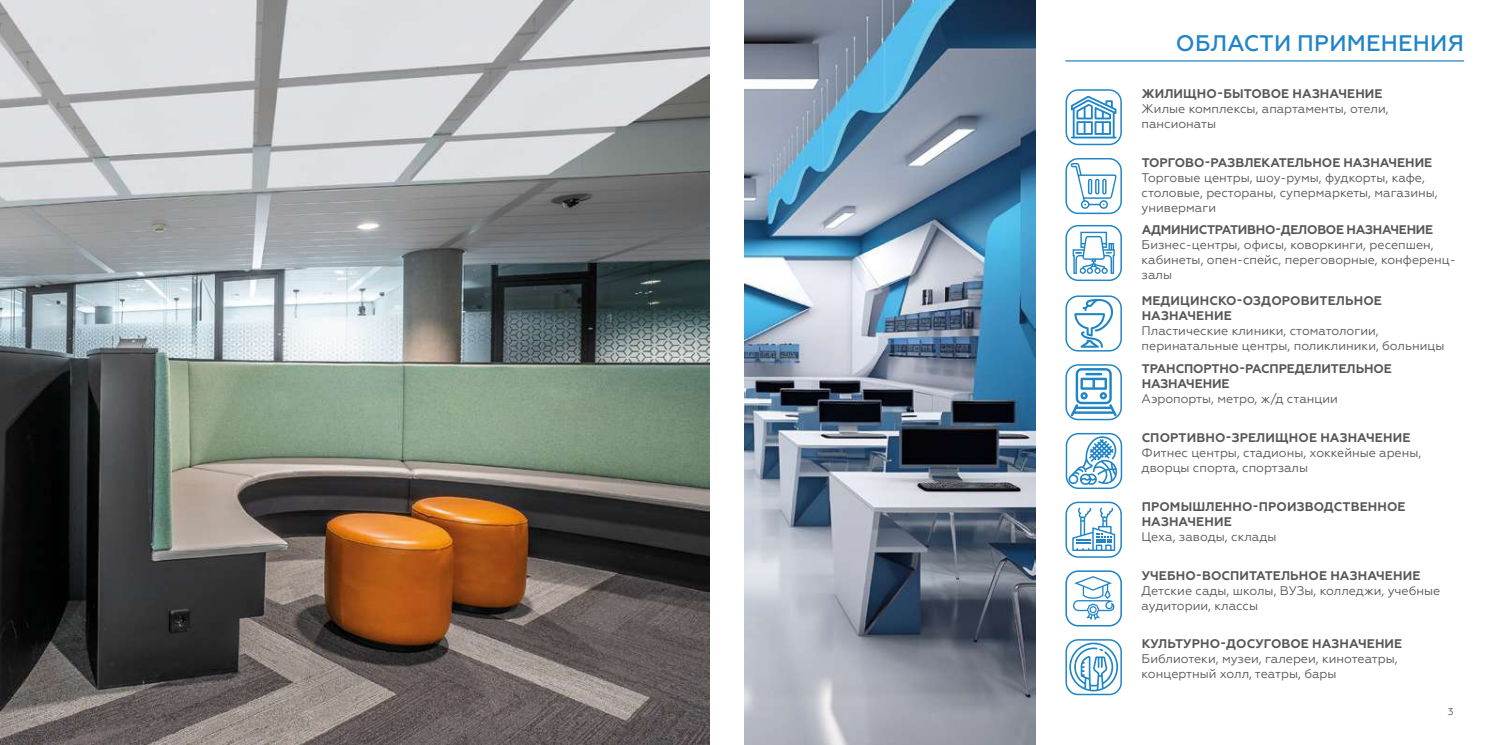
<style>
.page{position:relative;width:1489px;height:745px;background:#fff}
.page>*{position:absolute;margin:0;border:0;box-sizing:border-box;transform-origin:0 0}
.t1{font:500 22.5px "Geometria";letter-spacing:.01em;color:#2084c7}
.t2{font:12.5px/15px "Geometria";color:#575756}
.t3{font:700 12.5px/15px "Geometria";letter-spacing:.01em;color:#575756}
.t4{font:700 12.5px/15px "Geometria";letter-spacing:-.01em;color:#575756}
.t5{font:700 12.5px "Geometria";letter-spacing:-.02em;color:#575756}
.t6{font:10px "Geometria";color:#575756}
</style>
<div class="page">
<img style="left:0;top:0;width:709px;height:744px">
<div style="left:1065px;top:89px;width:56px;height:56px;border:1px solid #1f85c7;border-radius:12px"></div>
<svg style="left:1070px;top:96px;width:46px;height:42px"></svg>
<div style="left:1065px;top:158px;width:56px;height:56px;border:1px solid #1f85c7;border-radius:12px"></div>
<svg style="left:1070px;top:163px;width:46px;height:46px"></svg>
<div style="left:1065px;top:225px;width:56px;height:56px;border:1px solid #1f85c7;border-radius:12px"></div>
<svg style="left:1072px;top:231px;width:42px;height:43px"></svg>
<div style="left:1065px;top:295px;width:56px;height:56px;border:1px solid #1f85c7;border-radius:12px"></div>
<svg style="left:1074px;top:299px;width:38px;height:48px"></svg>
<div style="left:1065px;top:364px;width:56px;height:56px;border:1px solid #1f85c7;border-radius:12px"></div>
<svg style="left:1070px;top:368px;width:46px;height:48px"></svg>
<div style="left:1065px;top:432px;width:56px;height:56px;border:1px solid #1f85c7;border-radius:12px"></div>
<svg style="left:1068px;top:435px;width:50px;height:50px"></svg>
<div style="left:1065px;top:501px;width:56px;height:56px;border:1px solid #1f85c7;border-radius:12px"></div>
<svg style="left:1072px;top:507px;width:43px;height:43px"></svg>
<div style="left:1065px;top:570px;width:56px;height:56px;border:2px solid #1f85c7;border-radius:12px"></div>
<svg style="left:1073px;top:576px;width:41px;height:44px"></svg>
<div style="left:1065px;top:638px;width:56px;height:56px;border:1px solid #1f85c7;border-radius:12px"></div>
<svg style="left:1069px;top:642px;width:49px;height:49px"></svg>
<hr style="left:1065px;top:60px;width:398px;height:1px;background:#2084c7">
<img style="left:744px;top:0;width:291px;height:744px">
<h1 class="t1" style="left:1175px;top:30px;width:289px">ОБЛАСТИ ПРИМЕНЕНИЯ</h1>
<p class="t3" style="left:1141px;top:87px;width:242px">ЖИЛИЩНО-БЫТОВОЕ НАЗНАЧЕНИЕ</p>
<p class="t2" style="left:1141px;top:101px;width:248px">Жилые комплексы, апартаменты, отели, пансионаты</p>
<p class="t3" style="left:1141px;top:155px;width:292px">ТОРГОВО-РАЗВЛЕКАТЕЛЬНОЕ НАЗНАЧЕНИЕ</p>
<p class="t2" style="left:1141px;top:170px;width:297px">Торговые центры, шоу-румы, фудкорты, кафе, столовые, рестораны, супермаркеты, магазины, универмаги</p>
<p class="t5" style="left:1141px;top:222px;width:293px">АДМИНИСТРАТИВНО-ДЕЛОВОЕ НАЗНАЧЕНИЕ</p>
<p class="t2" style="left:1141px;top:237px;width:316px">Бизнес-центры, офисы, коворкинги, ресепшен, кабинеты, опен-спейс, переговорные, конференц&shy;залы</p>
<p class="t3" style="left:1141px;top:293px;width:242px">МЕДИЦИНСКО-ОЗДОРОВИТЕЛЬНОЕ<br>НАЗНАЧЕНИЕ</p>
<p class="t2" style="left:1141px;top:322px;width:304px">Пластические клиники, стоматологии, перинатальные центры, поликлиники, больницы</p>
<p class="t4" style="left:1141px;top:361px;width:251px">ТРАНСПОРТНО-РАСПРЕДЕЛИТЕЛЬНОЕ<br>НАЗНАЧЕНИЕ</p>
<p class="t2" style="left:1141px;top:391px;width:198px">Аэропорты, метро, ж/д станции</p>
<p class="t3" style="left:1141px;top:430px;width:270px">СПОРТИВНО-ЗРЕЛИЩНОЕ НАЗНАЧЕНИЕ</p>
<p class="t2" style="left:1141px;top:445px;width:281px">Фитнес центры, стадионы, хоккейные арены, дворцы спорта, спортзалы</p>
<p class="t3" style="left:1141px;top:498px;width:265px">ПРОМЫШЛЕННО-ПРОИЗВОДСТВЕННОЕ<br>НАЗНАЧЕНИЕ</p>
<p class="t2" style="left:1141px;top:528px;width:136px">Цеха, заводы, склады</p>
<p class="t3" style="left:1141px;top:567px;width:280px">УЧЕБНО-ВОСПИТАТЕЛЬНОЕ НАЗНАЧЕНИЕ</p>
<p class="t2" style="left:1141px;top:582px;width:300px">Детские сады, школы, ВУЗы, колледжи, учебные аудитории, классы</p>
<p class="t3" style="left:1141px;top:636px;width:262px">КУЛЬТУРНО-ДОСУГОВОЕ НАЗНАЧЕНИЕ</p>
<p class="t2" style="left:1141px;top:651px;width:258px">Библиотеки, музеи, галереи, кинотеатры, концертный холл, театры, бары</p>
<p class="t6" style="left:1447px;top:705px;width:7px">3</p>
</div>
